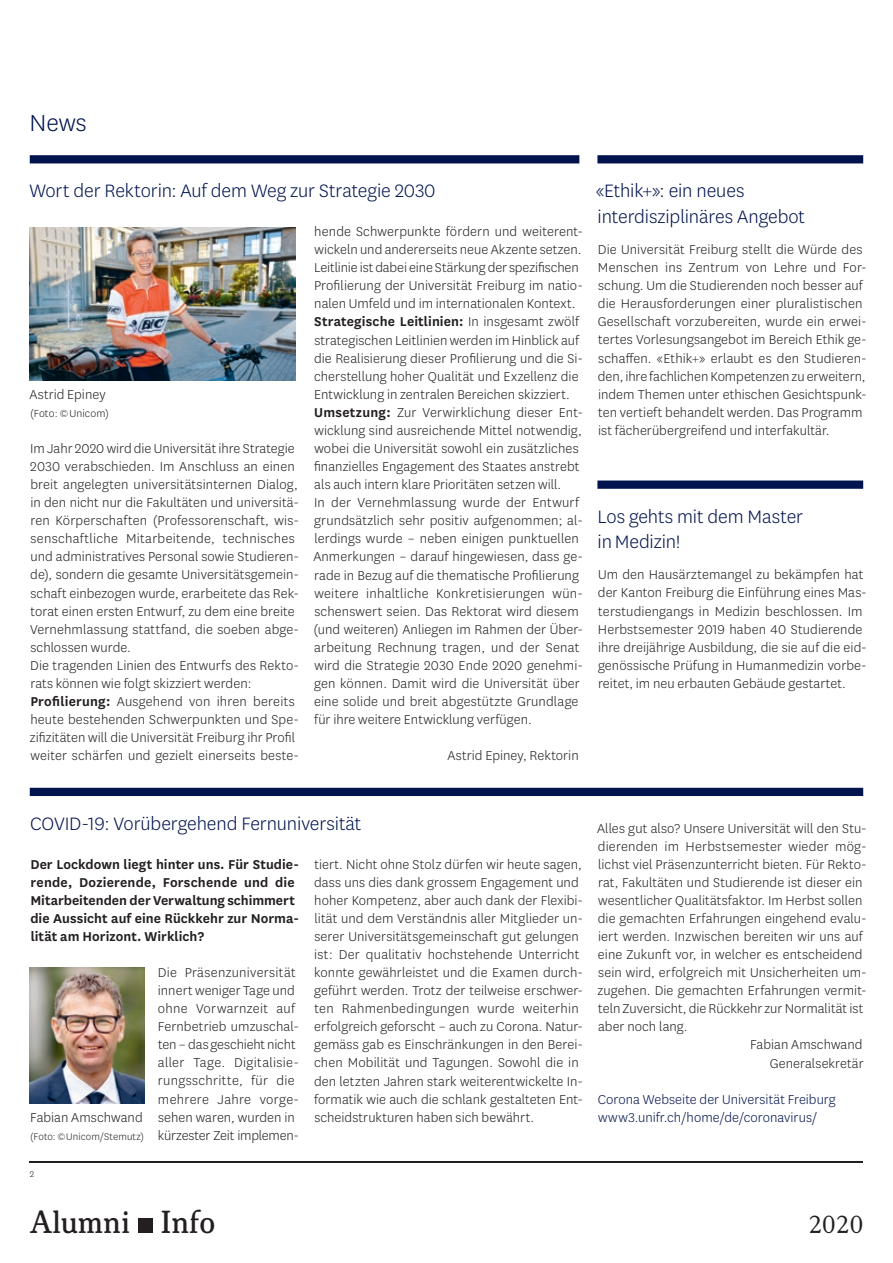
<style>
.page{position:relative;width:893px;height:1263px;background:#fff}
.page>*{position:absolute;margin:0;border:0;box-sizing:border-box;transform-origin:0 0}
.t1{font:34.35px "Korpus B";color:#231f20}
.t2{font:27px "Korpus A";color:#231f20}
.t3{font:300 27px "National Uni Fr";color:#00134d}
.t4{font:300 21px/25.2px "National Uni Fr";letter-spacing:-.005em;color:#00134d}
.t5{font:300 15px/18.1px "National Uni Fr";letter-spacing:.005em;color:#231f20}
.t6{font:600 15px/18px "National Uni Fr";letter-spacing:.005em;color:#231f20}
.t7{font:300 15px "National Uni Fr";letter-spacing:.005em;color:#00134d}
.t8{font:300 12px "National Uni Fr";letter-spacing:.01em;color:#231f20}
.t9{font:300 11.25px "National Uni Fr";letter-spacing:.01em;color:#231f20}
.t10{font:300 9.75px "National Uni Fr";color:#231f20}
.s1{font-weight:600}
</style>
<div class="page">
<hr style="left:30px;top:1161px;width:833px;height:1px;background:#231f20">
<div style="left:138px;top:1218px;width:15px;height:15px;background:#231f20"></div>
<div style="left:597px;top:155px;width:266px;height:8px;background:#00134d"></div>
<div style="left:597px;top:480px;width:266px;height:9px;background:#00134d"></div>
<div style="left:30px;top:155px;width:549px;height:8px;background:#00134d"></div>
<img style="left:30px;top:227px;width:266px;height:154px">
<div style="left:30px;top:788px;width:833px;height:8px;background:#00134d"></div>
<img style="left:30px;top:967px;width:115px;height:136px">
<h2 class="t3" style="left:30px;top:106px;width:59px">News</h2>
<h3 class="t4" style="left:29px;top:178px;width:408px">Wort der Rektorin: Auf dem Weg zur Strategie 2030</h3>
<p class="t5" style="left:29px;top:385px;width:78px">Astrid Epiney</p>
<p class="t8" style="left:30px;top:406px;width:81px">(Foto: © Unicom)</p>
<p class="t5" style="left:30px;top:439px;width:271px">Im Jahr 2020 wird die Universität ihre Strategie 2030 verabschieden. Im Anschluss an einen breit angelegten universitätsinternen Dialog, in den nicht nur die Fakultäten und universitä&shy;ren Körperschaften (Professorenschaft, wis&shy;senschaftliche Mitarbeitende, technisches und administratives Personal sowie Studieren&shy;de), sondern die gesamte Universitätsgemein&shy;schaft einbezogen wurde, erarbeitete das Rek&shy;torat einen ersten Entwurf, zu dem eine breite Vernehmlassung stattfand, die soeben abge&shy;schlossen wurde.<br>Die tragenden Linien des Entwurfs des Rekto&shy;rats können wie folgt skizziert werden:<br><span class="s1">Profilierung:</span> Ausgehend von ihren bereits heute bestehenden Schwerpunkten und Spe&shy;zifizitäten will die Universität Freiburg ihr Profil weiter schärfen und gezielt einerseits beste-</p>
<p class="t5" style="left:313px;top:222px;width:271px">hende Schwerpunkte fördern und weiterent&shy;wickeln und andererseits neue Akzente setzen.<br>Leitlinie ist dabei eine Stärkung der spezifischen Profilierung der Universität Freiburg im natio&shy;nalen Umfeld und im internationalen Kontext.<br><span class="s1">Strategische Leitlinien:</span> In insgesamt zwölf strategischen Leitlinien werden im Hinblick auf die Realisierung dieser Profilierung und die Si&shy;cherstellung hoher Qualität und Exzellenz die Entwicklung in zentralen Bereichen skizziert.<br><span class="s1">Umsetzung:</span> Zur Verwirklichung dieser Ent&shy;wicklung sind ausreichende Mittel notwendig, wobei die Universität sowohl ein zusätzliches finanzielles Engagement des Staates anstrebt als auch intern klare Prioritäten setzen will.<br>In der Vernehmlassung wurde der Entwurf grundsätzlich sehr positiv aufgenommen; al&shy;lerdings wurde – neben einigen punktuellen Anmerkungen – darauf hingewiesen, dass ge&shy;rade in Bezug auf die thematische Profilierung weitere inhaltliche Konkretisierungen wün&shy;schenswert seien. Das Rektorat wird diesem (und weiteren) Anliegen im Rahmen der Über&shy;arbeitung Rechnung tragen, und der Senat wird die Strategie 2030 Ende 2020 genehmi&shy;gen können. Damit wird die Universität über eine solide und breit abgestützte Grundlage für ihre weitere Entwicklung verfügen.</p>
<p class="t5" style="left:448px;top:746px;width:133px">Astrid Epiney, Rektorin</p>
<h3 class="t4" style="left:595px;top:178px;width:211px">«Ethik+»: ein neues interdisziplinäres Angebot</h3>
<p class="t5" style="left:598px;top:240px;width:271px">Die Universität Freiburg stellt die Würde des Menschen ins Zentrum von Lehre und For&shy;schung. Um die Studierenden noch besser auf die Herausforderungen einer pluralistischen Gesellschaft vorzubereiten, wurde ein erwei&shy;tertes Vorlesungsangebot im Bereich Ethik ge&shy;schaffen. «Ethik+» erlaubt es den Studieren&shy;den, ihre fachlichen Kompetenzen zu erweitern, indem Themen unter ethischen Gesichtspunk&shy;ten vertieft behandelt werden. Das Programm ist fächerübergreifend und interfakultär.</p>
<h3 class="t4" style="left:598px;top:503px;width:207px">Los gehts mit dem Master in Medizin!</h3>
<p class="t5" style="left:598px;top:565px;width:270px">Um den Hausärztemangel zu bekämpfen hat der Kanton Freiburg die Einführung eines Mas&shy;terstudiengangs in Medizin beschlossen. Im Herbstsemester 2019 haben 40 Studierende ihre dreijährige Ausbildung, die sie auf die eid&shy;genössische Prüfung in Humanmedizin vorbe&shy;reitet, im neu erbauten Gebäude gestartet.</p>
<h3 class="t4" style="left:30px;top:810px;width:333px">COVID-19: Vorübergehend Fernuniversität</h3>
<p class="t6" style="left:30px;top:854px;width:270px">Der Lockdown liegt hinter uns. Für Studie&shy;rende, Dozierende, Forschende und die Mitarbeitenden der Verwaltung schimmert die Aussicht auf eine Rückkehr zur Norma&shy;lität am Horizont. Wirklich?</p>
<p class="t5" style="left:158px;top:963px;width:143px">Die Präsenzuniversität innert weniger Tage und ohne Vorwarnzeit auf<br>Fernbetrieb umzuschal&shy;ten – das geschieht nicht aller Tage. Digitalisie&shy;rungsschritte, für die mehrere Jahre vorge&shy;sehen waren, wurden in kürzester Zeit implemen-</p>
<p class="t5" style="left:597px;top:818px;width:271px">Alles gut also? Unsere Universität will den Stu-</p>
<p class="t5" style="left:598px;top:836px;width:270px">dierenden im Herbstsemester wieder mög-</p>
<p class="t5" style="left:598px;top:854px;width:270px">lichst viel Präsenzunterricht bieten. Für Rekto-</p>
<p class="t5" style="left:598px;top:873px;width:266px">rat, Fakultäten und Studierende ist dieser ein</p>
<p class="t5" style="left:598px;top:891px;width:266px">wesentlicher Qualitätsfaktor. Im Herbst sollen</p>
<p class="t5" style="left:598px;top:909px;width:270px">die gemachten Erfahrungen eingehend evalu-</p>
<p class="t5" style="left:598px;top:927px;width:266px">iert werden. Inzwischen bereiten wir uns auf</p>
<p class="t5" style="left:598px;top:945px;width:266px">eine Zukunft vor, in welcher es entscheidend</p>
<p class="t5" style="left:598px;top:963px;width:270px">sein wird, erfolgreich mit Unsicherheiten um-</p>
<p class="t5" style="left:598px;top:981px;width:271px">zugehen. Die gemachten Erfahrungen vermit-</p>
<p class="t5" style="left:598px;top:999px;width:267px">teln Zuversicht, die Rückkehr zur Normalität ist</p>
<p class="t5" style="left:598px;top:1017px;width:91px">aber noch lang.</p>
<p class="t5" style="left:750px;top:1035px;width:114px">Fabian Amschwand</p>
<p class="t5" style="left:770px;top:1053px;width:95px">Generalsekretär</p>
<p class="t7" style="left:598px;top:1090px;width:240px">Corona Webseite der Universität Freiburg</p>
<p class="t5" style="left:314px;top:854px;width:270px">tiert. Nicht ohne Stolz dürfen wir heute sagen, dass uns dies dank grossem Engagement und hoher Kompetenz, aber auch dank der Flexibi&shy;lität und dem Verständnis aller Mitglieder un&shy;serer Universitätsgemeinschaft gut gelungen ist: Der qualitativ hochstehende Unterricht konnte gewährleistet und die Examen durch&shy;geführt werden. Trotz der teilweise erschwer&shy;ten Rahmenbedingungen wurde weiterhin erfolgreich geforscht – auch zu Corona. Natur&shy;gemäss gab es Einschränkungen in den Berei&shy;chen Mobilität und Tagungen. Sowohl die in den letzten Jahren stark weiterentwickelte In&shy;formatik wie auch die schlank gestalteten Ent&shy;scheidstrukturen haben sich bewährt.</p>
<p class="t5" style="left:30px;top:1108px;width:114px">Fabian Amschwand</p>
<p class="t7" style="left:598px;top:1108px;width:221px">www3.unifr.ch/home/de/coronavirus/</p>
<p class="t9" style="left:30px;top:1129px;width:116px">(Foto: © Unicom/Stemutz)</p>
<p class="t10" style="left:30px;top:1168px;width:6px">2</p>
<h1 class="t1" style="left:30px;top:1202px;width:187px">Alumni Info</h1>
<h2 class="t2" style="left:809px;top:1209px;width:56px">2020</h2>
</div>
